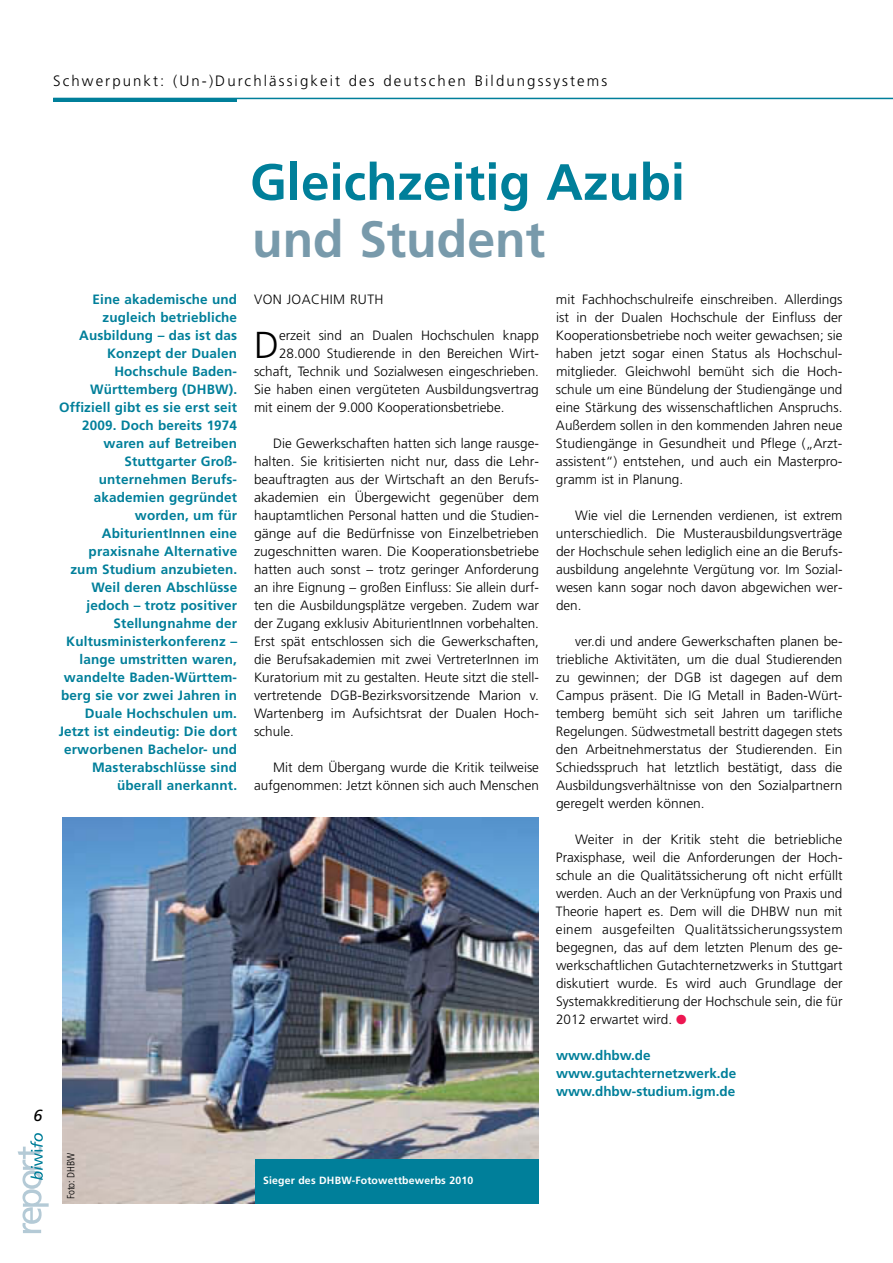
<style>
.page{position:relative;width:893px;height:1263px;background:#fff}
.page>*{position:absolute;margin:0;border:0;box-sizing:border-box;transform-origin:0 0}
.t1{font:700 51px "Frutiger LT";color:#007f9a}
.t2{font:700 51px "Frutiger LT";color:#789aab}
.t3{font:300 37.5px "Frutiger LT";color:#000}
.t4{font:italic 16.2px "Frutiger LT";color:#000}
.t5{font:300 15px "Frutiger LT";letter-spacing:.14em;color:#000}
.t6{font:300 13.5px/18px "Frutiger LT";color:#000;text-align:justify}
.t7{font:700 13.5px/18px "Frutiger LT";letter-spacing:.01em;color:#007f9a}
.t8{font:300 13.5px "Frutiger LT";letter-spacing:.03em;color:#000}
.t9{font:700 10.5px "Frutiger LT";letter-spacing:.015em;color:#fff}
.t10{font:300 condensed 10.5px "Frutiger LT";color:#000}
</style>
<div class="page">
<svg style="left:18px;top:1133px;width:31px;height:100px"></svg>
<hr style="left:53px;top:98px;width:840px;height:1px;background:#007f9a">
<hr style="left:53px;top:98px;width:184px;height:4px;background:#007f9a">
<img style="left:62px;top:817px;width:476px;height:386px">
<div style="left:255px;top:1159px;width:283px;height:44px;background:#007f9a"></div>
<p class="t5" style="left:53px;top:74px;width:556px">Schwerpunkt: (Un-)Durchlässigkeit des deutschen Bildungssystems</p>
<p class="t4" style="left:34px;top:1106px;width:10px">6</p>
<p class="t7" style="left:59px;top:291px;width:180px;text-align:right">Eine akademische und zugleich betriebliche<br>Ausbildung – das ist das<br>Konzept der Dualen<br>Hochschule Baden-<br>Württemberg (DHBW).<br>Offiziell gibt es sie erst seit<br>2009. Doch bereits 1974 waren auf Betreiben<br>Stuttgarter Groß - unternehmen Berufs - akademien gegründet worden, um für<br>AbiturientInnen eine praxisnahe Alternative zum Studium anzubieten.<br>Weil deren Abschlüsse jedoch – trotz positiver<br>Stellungnahme der<br>Kultusministerkonferenz – lange umstritten waren, wandelte Baden-Württem - berg sie vor zwei Jahren in<br>Duale Hoch schulen um.<br>Jetzt ist eindeutig: Die dort erworbenen Bachelor- und<br>Master abschlüsse sind überall anerkannt.</p>
<h1 class="t1" style="left:250px;top:152px;width:436px">Gleichzeitig Azubi</h1>
<h1 class="t2" style="left:252px;top:209px;width:294px">und Student</h1>
<p class="t8" style="left:254px;top:294px;width:131px">VON JOACHIM RUTH</p>
<h2 class="t3" style="left:254px;top:330px;width:27px">D</h2>
<p class="t6" style="left:279px;top:328px;width:261px">erzeit sind an Dualen Hochschulen knapp</p>
<p class="t6" style="left:279px;top:346px;width:261px">28.000 Studierende in den Bereichen Wirt -</p>
<p class="t6" style="left:254px;top:364px;width:286px">schaft, Technik und Sozialwesen eingeschrieben.</p>
<p class="t6" style="left:254px;top:382px;width:286px">Sie haben einen vergüteten Ausbildungs vertrag</p>
<p class="t6" style="left:254px;top:400px;width:252px">mit einem der 9.000 Kooperations be triebe.</p>
<p class="t6" style="left:254px;top:436px;width:286px;text-indent:19px">Die Gewerkschaften hatten sich lange rausge&shy;halten. Sie kritisierten nicht nur, dass die Lehr - beauftragten aus der Wirtschaft an den Berufs - akademien ein Übergewicht gegenüber dem haupt amtlichen Personal hatten und die Stu dien - gänge auf die Bedürfnisse von Einzel betrieben zugeschnitten waren. Die Koope rations betriebe hatten auch sonst – trotz geringer Anforderung an ihre Eignung – großen Einfluss: Sie allein durf&shy;ten die Ausbildungsplätze vergeben. Zudem war der Zugang exklusiv AbiturientInnen vorbehalten.<br>Erst spät entschlossen sich die Ge werkschaften, die Berufsakademien mit zwei VertreterInnen im Kura torium mit zu gestalten. Heute sitzt die stell&shy;vertretende DGB-Bezirksvorsitzende Marion v.<br>Wartenberg im Aufsichtsrat der Dualen Hoch - schule.</p>
<p class="t6" style="left:254px;top:760px;width:286px;text-align:right">Mit dem Übergang wurde die Kritik teilweise aufgenommen: Jetzt können sich auch Menschen</p>
<p class="t6" style="left:556px;top:292px;width:288px">mit Fachhochschulreife einschreiben. Allerdings ist in der Dualen Hochschule der Einfluss der Koope rationsbetriebe noch weiter gewachsen; sie haben jetzt sogar einen Status als Hoch schul - mitglieder. Gleichwohl bemüht sich die Hoch - schule um eine Bündelung der Studiengänge und eine Stärkung des wissenschaftlichen An spruchs.<br>Außerdem sollen in den kommenden Jahren neue Studiengänge in Gesundheit und Pflege („Arzt - assistent“) entstehen, und auch ein Master pro - gramm ist in Planung.</p>
<p class="t6" style="left:556px;top:508px;width:288px;text-indent:19px">Wie viel die Lernenden verdienen, ist extrem unterschiedlich. Die Musterausbildungsverträge der Hochschule sehen lediglich eine an die Be rufs - ausbildung angelehnte Vergütung vor. Im Sozial - wesen kann sogar noch davon abgewichen wer&shy;den.</p>
<p class="t6" style="left:556px;top:634px;width:288px;text-indent:19px">ver.di und andere Gewerkschaften planen be - triebliche Aktivitäten, um die dual Studierenden zu gewinnen; der DGB ist dagegen auf dem Campus präsent. Die IG Metall in Baden-Würt - tem berg bemüht sich seit Jahren um tarifliche Regelungen. Südwestmetall bestritt dagegen stets den Arbeitnehmerstatus der Studierenden. Ein Schiedsspruch hat letztlich bestätigt, dass die Ausbildungsverhältnisse von den Sozialpartnern geregelt werden können.</p>
<p class="t6" style="left:556px;top:832px;width:288px;text-indent:19px">Weiter in der Kritik steht die betriebliche Praxis phase, weil die Anforderungen der Hoch - schule an die Qualitätssicherung oft nicht erfüllt werden. Auch an der Verknüpfung von Praxis und Theorie hapert es. Dem will die DHBW nun mit einem ausgefeilten Qualitätssicherungssystem begegnen, das auf dem letzten Plenum des ge - werkschaftlichen Gutachternetzwerks in Stutt gart diskutiert wurde. Es wird auch Grundlage der Systemakkreditierung der Hoch schule sein, die für 2012 erwartet wird.</p>
<p class="t7" style="left:556px;top:1047px;width:182px">www.dhbw.de www.gutachternetzwerk.de www.dhbw-studium.igm.de</p>
<p class="t10" style="left:67px;top:1199px;width:48px;rotate:-90deg">Foto: DHBW</p>
<p class="t9" style="left:263px;top:1174px;width:212px">Sieger des DHBW-Fotowettbewerbs 2010</p>
</div>
